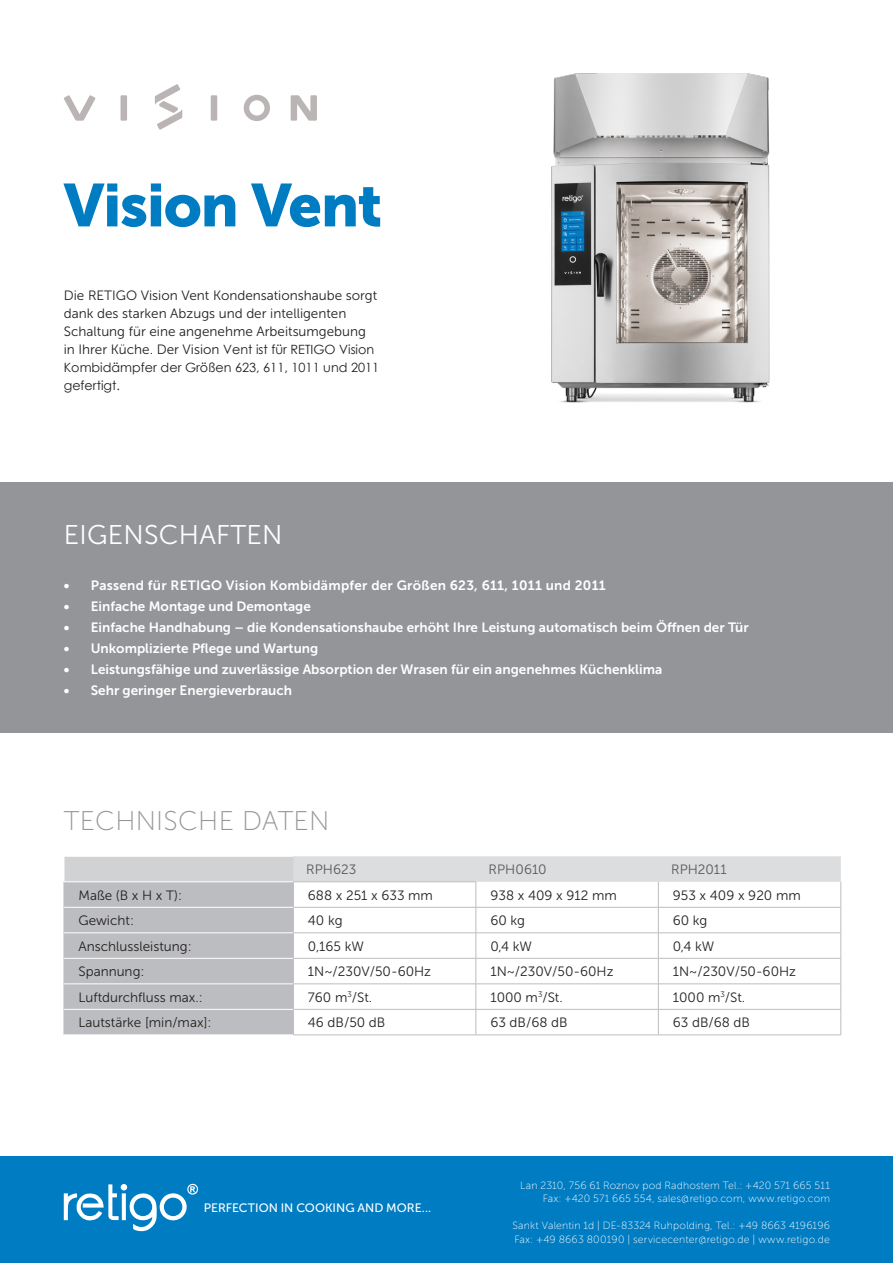
<style>
.page{position:relative;width:893px;height:1263px;background:#fff}
.page>*{position:absolute;margin:0;border:0;box-sizing:border-box;transform-origin:0 0}
.t1{font:60px "Museo Sans 900";letter-spacing:-.02em;color:#007cc2}
.t2{font:27px "Museo Sans 100";letter-spacing:.01em;color:#939598}
.t3{font:27px "Museo Sans 300";letter-spacing:.01em;color:#fff}
.Text_v_tabulce{font:13.5px/18px "Museo Sans 300";color:#231f20}
.t4{font:13.5px "Museo Sans 700";color:#fff}
.t5{font:13.5px "Museo Sans 700";letter-spacing:.02em;color:#fff}
.Text{font:13.5px "Museo Sans 300";letter-spacing:.005em;color:#57585a}
.t6{font:12.75px/18px "Century Gothic";color:#231f20}
.t7{font:12.15px "Museo Sans 500";color:#fff}
.Poznamka{font:10.5px/13.5px "Museo Sans 100";letter-spacing:.015em;color:#fff;text-align:right}
.s1{font-family:"Century Gothic";font-size:12.75px}
</style>
<div class="page">
<svg style="left:244px;top:95px;width:26px;height:26px"></svg>
<svg style="left:155px;top:84px;width:27px;height:46px"></svg>
<svg style="left:64px;top:95px;width:32px;height:26px"></svg>
<div style="left:211px;top:95px;width:6px;height:26px;background:#bab5b4"></div>
<div style="left:121px;top:95px;width:6px;height:26px;background:#bab5b4"></div>
<svg style="left:291px;top:95px;width:26px;height:26px"></svg>
<div style="left:0;top:482px;width:893px;height:250px;background:#939598"></div>
<svg style="left:64px;top:856px;width:778px;height:179px"></svg>
<div style="left:0;top:1157px;width:893px;height:106px;background:#007cc2"></div>
<svg style="left:64px;top:1184px;width:134px;height:48px"></svg>
<img style="left:551px;top:73px;width:219px;height:330px">
<h1 class="t1" style="left:64px;top:171px;width:320px">Vision Vent</h1>
<p class="Text_v_tabulce" style="left:64px;top:286px;width:315px">Die RETIGO Vision Vent Kondensationshaube sorgt dank des starken Abzugs und der intelligenten Schaltung für eine angenehme Arbeitsumgebung in Ihrer Küche. Der Vision <span class="s1">Vent ist für RETIGO Vision</span></p>
<p class="t6" style="left:64px;top:358px;width:317px">Kombidämpfer der Größen 623, 611, 1011 und 2011 gefertigt.</p>
<p class="t3" style="left:64px;top:520px;width:220px">EIGENSCHAFTEN</p>
<p class="t5" style="left:64px;top:577px;width:543px">• Passend für RETIGO Vision Kombidämpfer der Größen 623, 611, 1011 und 2011</p>
<p class="t4" style="left:64px;top:598px;width:249px">• Einfache Montage und Demontage</p>
<p class="t4" style="left:64px;top:619px;width:686px">• Einfache Handhabung – die Kondensationshaube erhöht Ihre Leistung automatisch beim Öffnen der Tür</p>
<p class="t4" style="left:64px;top:640px;width:256px">• Unkomplizierte Pflege und Wartung</p>
<p class="t4" style="left:64px;top:661px;width:600px">• Leistungsfähige und zuverlässige Absorption der Wrasen für ein angenehmes Küchenklima</p>
<p class="t4" style="left:64px;top:682px;width:230px">• Sehr geringer Energieverbrauch</p>
<h2 class="t2" style="left:64px;top:806px;width:267px">TECHNISCHE DATEN</h2>
<p class="Text" style="left:306px;top:862px;width:52px">RPH623</p>
<p class="Text" style="left:489px;top:862px;width:60px">RPH0610</p>
<p class="Text" style="left:671px;top:862px;width:57px">RPH2011</p>
<p class="Text_v_tabulce" style="left:78px;top:886px;width:105px">Maße (B x H x T):</p>
<p class="Text_v_tabulce" style="left:308px;top:886px;width:127px">688 x 251 x 633 mm</p>
<p class="Text_v_tabulce" style="left:490px;top:886px;width:128px">938 x 409 x 912 mm</p>
<p class="Text_v_tabulce" style="left:673px;top:886px;width:129px">953 x 409 x 920 mm</p>
<p class="Text_v_tabulce" style="left:78px;top:911px;width:57px">Gewicht:</p>
<p class="Text_v_tabulce" style="left:308px;top:911px;width:36px">40 kg</p>
<p class="Text_v_tabulce" style="left:490px;top:911px;width:36px">60 kg</p>
<p class="Text_v_tabulce" style="left:673px;top:911px;width:36px">60 kg</p>
<p class="Text_v_tabulce" style="left:78px;top:937px;width:115px">Anschlussleistung:</p>
<p class="Text_v_tabulce" style="left:308px;top:937px;width:58px">0,165 kW</p>
<p class="Text_v_tabulce" style="left:490px;top:937px;width:43px">0,4 kW</p>
<p class="Text_v_tabulce" style="left:673px;top:937px;width:43px">0,4 kW</p>
<p class="Text_v_tabulce" style="left:78px;top:962px;width:68px">Spannung:</p>
<p class="Text_v_tabulce" style="left:308px;top:962px;width:125px">1N~/230V/50-60Hz</p>
<p class="Text_v_tabulce" style="left:490px;top:962px;width:125px">1N~/230V/50-60Hz</p>
<p class="Text_v_tabulce" style="left:673px;top:962px;width:125px">1N~/230V/50-60Hz</p>
<p class="Text_v_tabulce" style="left:78px;top:988px;width:126px">Luftdurchfluss max.:</p>
<p class="Text_v_tabulce" style="left:308px;top:988px;width:66px">760 m<sup>3</sup>/St.</p>
<p class="Text_v_tabulce" style="left:490px;top:988px;width:74px">1000 m<sup>3</sup>/St.</p>
<p class="Text_v_tabulce" style="left:673px;top:988px;width:74px">1000 m<sup>3</sup>/St.</p>
<p class="Text_v_tabulce" style="left:78px;top:1014px;width:134px">Lautstärke [min/max]:</p>
<p class="Text_v_tabulce" style="left:308px;top:1014px;width:79px">46 dB/50 dB</p>
<p class="Text_v_tabulce" style="left:490px;top:1014px;width:79px">63 dB/68 dB</p>
<p class="Text_v_tabulce" style="left:673px;top:1014px;width:79px">63 dB/68 dB</p>
<p class="t7" style="left:204px;top:1201px;width:229px">PERFECTION IN COOKING AND MORE...</p>
<p class="Poznamka" style="left:520px;top:1178px;width:311px">Lan 2310, 756 61 Roznov pod Radhostem Tel.: +420 571 665 511<br>Fax: +420 571 665 554, sales@retigo.com, www.retigo.com</p>
<p class="Poznamka" style="left:512px;top:1219px;width:319px;text-align:left">Sankt Valentin 1d | DE-83324 Ruhpolding, Tel.: +49 8663 4196196<br>Fax: +49 8663 800190 | servicecenter@retigo.de | www.retigo.de</p>
</div>
